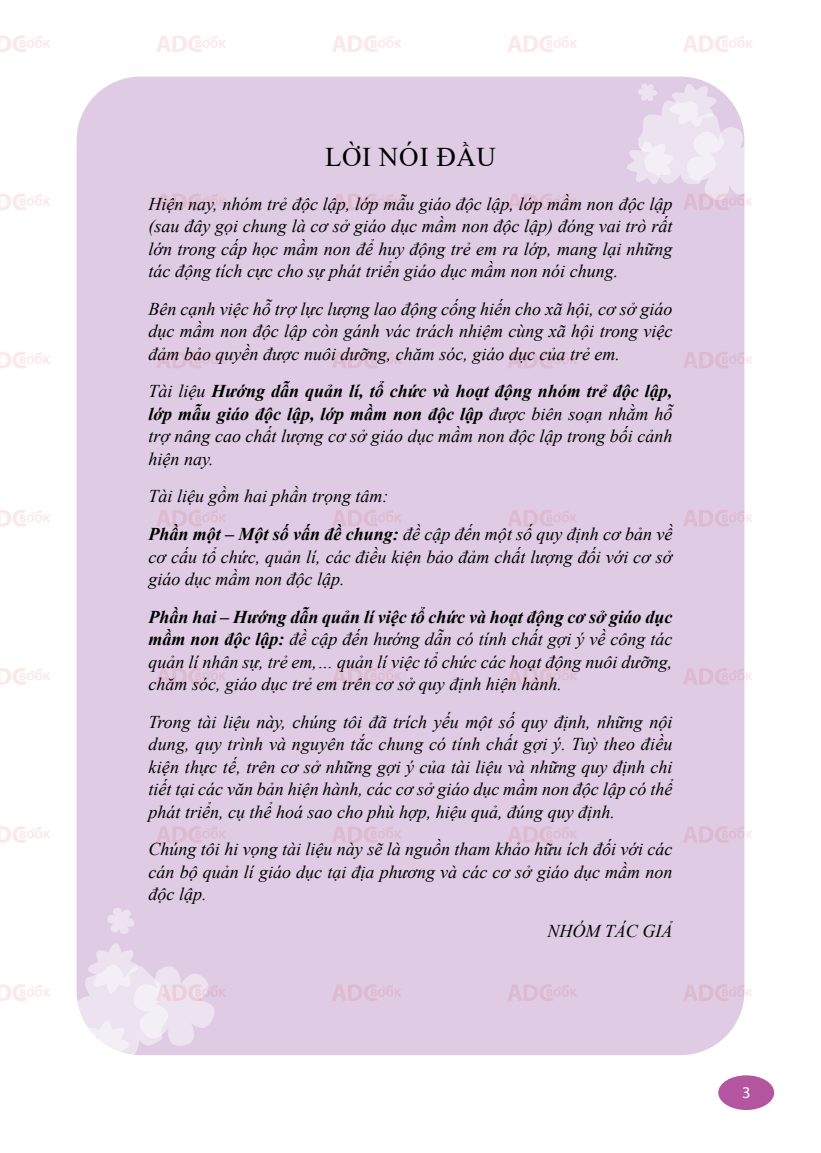
<style>
.page{position:relative;width:821px;height:1153px;background:#fff}
.page>*{position:absolute;margin:0;border:0;box-sizing:border-box;transform-origin:0 0}
.t1{font:27px "Times New Roman";letter-spacing:.02em;color:#000}
.t2{font:italic 18px/22.5px "Times New Roman";color:#000;text-align:justify}
.t3{font:16.5px "Myriad Pro";color:#fff}
.s1{font-weight:700}
</style>
<div class="page">
<div style="left:718px;top:1075px;width:56px;height:34px;background:#b455a0;border-radius:50%"></div>
<div style="left:77px;top:77px;width:667px;height:977px;background:#dfcce4;border-radius:64px"></div>
<svg style="left:0;top:35px;width:50px;height:17px"></svg>
<svg style="left:156px;top:35px;width:70px;height:17px"></svg>
<svg style="left:332px;top:35px;width:69px;height:17px"></svg>
<svg style="left:508px;top:35px;width:69px;height:17px"></svg>
<svg style="left:0;top:193px;width:50px;height:17px"></svg>
<svg style="left:156px;top:194px;width:70px;height:16px"></svg>
<svg style="left:332px;top:194px;width:69px;height:16px"></svg>
<svg style="left:508px;top:194px;width:69px;height:16px"></svg>
<svg style="left:620px;top:35px;width:133px;height:175px"></svg>
<svg style="left:0;top:352px;width:50px;height:16px"></svg>
<svg style="left:156px;top:352px;width:70px;height:16px"></svg>
<svg style="left:332px;top:352px;width:69px;height:16px"></svg>
<svg style="left:508px;top:352px;width:69px;height:16px"></svg>
<svg style="left:683px;top:351px;width:70px;height:17px"></svg>
<svg style="left:0;top:510px;width:50px;height:16px"></svg>
<svg style="left:157px;top:510px;width:69px;height:16px"></svg>
<svg style="left:332px;top:510px;width:69px;height:16px"></svg>
<svg style="left:508px;top:510px;width:69px;height:16px"></svg>
<svg style="left:683px;top:509px;width:69px;height:17px"></svg>
<svg style="left:0;top:668px;width:50px;height:16px"></svg>
<svg style="left:157px;top:668px;width:69px;height:16px"></svg>
<svg style="left:332px;top:668px;width:69px;height:16px"></svg>
<svg style="left:508px;top:668px;width:69px;height:16px"></svg>
<svg style="left:683px;top:668px;width:69px;height:16px"></svg>
<svg style="left:0;top:826px;width:50px;height:16px"></svg>
<svg style="left:157px;top:826px;width:68px;height:16px"></svg>
<svg style="left:332px;top:826px;width:69px;height:16px"></svg>
<svg style="left:508px;top:826px;width:69px;height:16px"></svg>
<svg style="left:683px;top:826px;width:69px;height:16px"></svg>
<svg style="left:0;top:906px;width:226px;height:149px"></svg>
<svg style="left:332px;top:984px;width:69px;height:16px"></svg>
<svg style="left:508px;top:984px;width:69px;height:16px"></svg>
<svg style="left:683px;top:984px;width:69px;height:16px"></svg>
<h1 class="t1" style="left:325px;top:137px;width:172px">LỜI NÓI ĐẦU</h1>
<p class="t2" style="left:148px;top:192px;width:525px">Hiện nay, nhóm trẻ độc lập, lớp mẫu giáo độc lập, lớp mầm non độc lập (sau đây gọi chung là cơ sở giáo dục mầm non độc lập) đóng vai trò rất lớn trong cấp học mầm non để huy động trẻ em ra lớp, mang lại những tác động tích cực cho sự phát triển giáo dục mầm non nói chung.</p>
<p class="t2" style="left:148px;top:297px;width:525px">Bên cạnh việc hỗ trợ lực lượng lao động cống hiến cho xã hội, cơ sở giáo dục mầm non độc lập còn gánh vác trách nhiệm cùng xã hội trong việc đảm bảo quyền được nuôi dưỡng, chăm sóc, giáo dục của trẻ em.</p>
<p class="t2" style="left:148px;top:379px;width:525px">Tài liệu <span class="s1">Hướng dẫn quản lí, tổ chức và hoạt động nhóm trẻ độc lập, lớp mẫu giáo độc lập, lớp mầm non độc lập</span> được biên soạn nhằm hỗ trợ nâng cao chất lượng cơ sở giáo dục mầm non độc lập trong bối cảnh hiện nay.</p>
<p class="t2" style="left:148px;top:477px;width:525px;line-height:37.5px">Tài liệu gồm hai phần trọng tâm:<br><span class="s1">Phần một – Một số vấn đề chung:</span> đề cập đến một số quy định cơ bản về</p>
<p class="t2" style="left:148px;top:545px;width:525px">cơ cấu tổ chức, quản lí, các điều kiện bảo đảm chất lượng đối với cơ sở giáo dục mầm non độc lập.</p>
<p class="t2" style="left:148px;top:605px;width:525px"><span class="s1">Phần hai – Hướng dẫn quản lí việc tổ chức và hoạt động cơ sở giáo dục mầm non độc lập:</span> đề cập đến hướng dẫn có tính chất gợi ý về công tác quản lí nhân sự, trẻ em,… quản lí việc tổ chức các hoạt động nuôi dưỡng, chăm sóc, giáo dục trẻ em trên cơ sở quy định hiện hành.</p>
<p class="t2" style="left:148px;top:710px;width:525px">Trong tài liệu này, chúng tôi đã trích yếu một số quy định, những nội dung, quy trình và nguyên tắc chung có tính chất gợi ý. Tuỳ theo điều kiện thực tế, trên cơ sở những gợi ý của tài liệu và những quy định chi tiết tại các văn bản hiện hành, các cơ sở giáo dục mầm non độc lập có thể phát triển, cụ thể hoá sao cho phù hợp, hiệu quả, đúng quy định.</p>
<p class="t2" style="left:148px;top:837px;width:525px">Chúng tôi hi vọng tài liệu này sẽ là nguồn tham khảo hữu ích đối với các cán bộ quản lí giáo dục tại địa phương và các cơ sở giáo dục mầm non độc lập.</p>
<p class="t2" style="left:547px;top:919px;width:126px">NHÓM TÁC GIẢ</p>
<p class="t3" style="left:742px;top:1082px;width:10px">3</p>
</div>
